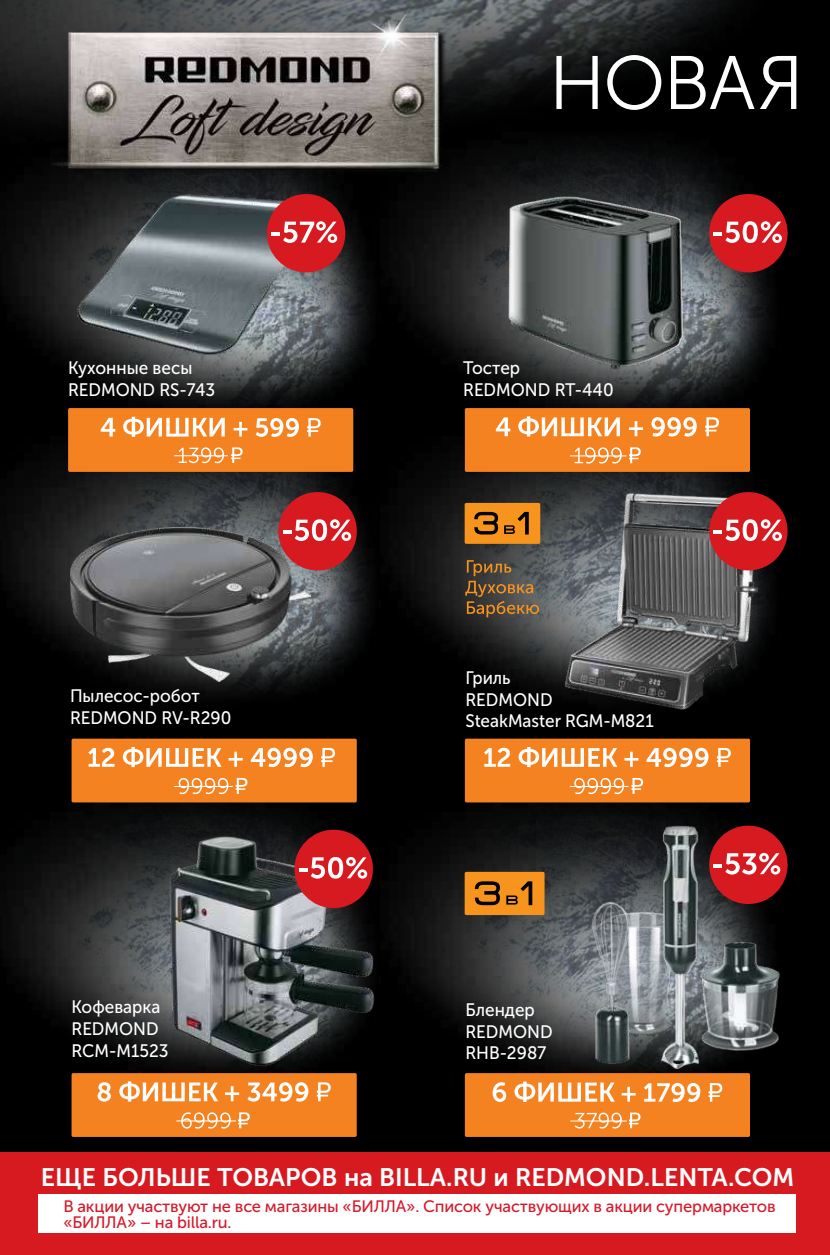
<style>
.page{position:relative;width:830px;height:1255px;background:#fff}
.page>*{position:absolute;margin:0;border:0;box-sizing:border-box;transform-origin:0 0}
.t1{font:25.2px "Museo Sans Cyrl 700";color:#fff}
.t2{font:18px/21.6px "Museo Sans Cyrl 500";color:#fff;scale:.95 1}
.t3{font:16.5px/16.5px "Museo Sans Cyrl 500";letter-spacing:-.01em;color:#d7182a}
</style>
<div class="page">
<div style="left:0;top:0;width:829px;height:1254px;background:#000"></div>
<img style="left:4px;top:777px;width:350px;height:284px">
<img style="left:354px;top:777px;width:396px;height:330px">
<img style="left:4px;top:440px;width:350px;height:254px">
<img style="left:354px;top:445px;width:396px;height:233px">
<img style="left:4px;top:232px;width:350px;height:208px">
<img style="left:354px;top:232px;width:426px;height:213px">
<img style="left:0;top:0;width:797px;height:232px">
<svg style="left:556px;top:56px;width:41px;height:53px"></svg>
<svg style="left:607px;top:55px;width:54px;height:55px"></svg>
<svg style="left:670px;top:56px;width:126px;height:53px"></svg>
<div style="left:464px;top:408px;width:285px;height:64px;background:#f58220;border-radius:2px"></div>
<svg style="left:495px;top:417px;width:15px;height:19px"></svg>
<svg style="left:518px;top:416px;width:101px;height:20px"></svg>
<svg style="left:628px;top:421px;width:14px;height:15px"></svg>
<svg style="left:651px;top:417px;width:45px;height:19px"></svg>
<svg style="left:705px;top:417px;width:13px;height:19px"></svg>
<svg style="left:574px;top:447px;width:47px;height:16px"></svg>
<svg style="left:629px;top:447px;width:11px;height:16px"></svg>
<hr style="left:569px;top:455px;width:57px;height:1px;background:#fff">
<img style="left:495px;top:152px;width:208px;height:257px">
<div style="left:708px;top:194px;width:79px;height:78px;background:#d71920;border-radius:50%"></div>
<svg style="left:713px;top:221px;width:68px;height:22px"></svg>
<div style="left:72px;top:738px;width:284px;height:64px;background:#f58220;border-radius:2px"></div>
<div style="left:278px;top:492px;width:78px;height:78px;background:#d71920;border-radius:50%"></div>
<svg style="left:295px;top:519px;width:56px;height:22px"></svg>
<img style="left:71px;top:528px;width:239px;height:153px">
<div style="left:464px;top:871px;width:80px;height:44px;background:#f7941e;border-radius:2px"></div>
<svg style="left:474px;top:881px;width:26px;height:24px"></svg>
<svg style="left:506px;top:881px;width:26px;height:24px"></svg>
<div style="left:464px;top:1073px;width:285px;height:63px;background:#f58220;border-radius:2px"></div>
<svg style="left:492px;top:1082px;width:14px;height:19px"></svg>
<svg style="left:514px;top:1081px;width:100px;height:20px"></svg>
<svg style="left:621px;top:1086px;width:14px;height:15px"></svg>
<svg style="left:644px;top:1082px;width:56px;height:19px"></svg>
<svg style="left:708px;top:1083px;width:14px;height:18px"></svg>
<svg style="left:574px;top:1112px;width:47px;height:16px"></svg>
<svg style="left:629px;top:1112px;width:11px;height:16px"></svg>
<hr style="left:570px;top:1120px;width:56px;height:1px;background:#fff">
<img style="left:562px;top:822px;width:226px;height:258px">
<div style="left:708px;top:825px;width:79px;height:79px;background:#d71920;border-radius:50%"></div>
<svg style="left:713px;top:852px;width:66px;height:22px"></svg>
<div style="left:464px;top:738px;width:285px;height:64px;background:#f58220;border-radius:2px"></div>
<svg style="left:484px;top:747px;width:26px;height:19px"></svg>
<svg style="left:518px;top:747px;width:99px;height:20px"></svg>
<svg style="left:624px;top:751px;width:14px;height:15px"></svg>
<svg style="left:646px;top:747px;width:62px;height:20px"></svg>
<svg style="left:716px;top:748px;width:14px;height:18px"></svg>
<svg style="left:574px;top:778px;width:50px;height:16px"></svg>
<svg style="left:631px;top:778px;width:11px;height:15px"></svg>
<hr style="left:569px;top:786px;width:59px;height:1px;background:#fff">
<img style="left:519px;top:466px;width:269px;height:279px">
<div style="left:708px;top:492px;width:79px;height:78px;background:#d71920;border-radius:50%"></div>
<svg style="left:713px;top:519px;width:68px;height:22px"></svg>
<div style="left:464px;top:503px;width:76px;height:41px;background:#f7941e;border-radius:2px"></div>
<svg style="left:474px;top:511px;width:24px;height:24px"></svg>
<svg style="left:504px;top:511px;width:25px;height:24px"></svg>
<svg style="left:465px;top:560px;width:74px;height:57px;background:#66553f"></svg>
<div style="left:71px;top:1073px;width:285px;height:63px;background:#f58220;border-radius:2px"></div>
<svg style="left:97px;top:1082px;width:14px;height:19px"></svg>
<svg style="left:119px;top:1081px;width:99px;height:20px"></svg>
<svg style="left:225px;top:1086px;width:14px;height:15px"></svg>
<svg style="left:247px;top:1082px;width:61px;height:19px"></svg>
<svg style="left:316px;top:1082px;width:14px;height:19px"></svg>
<svg style="left:181px;top:1112px;width:50px;height:16px"></svg>
<svg style="left:238px;top:1112px;width:12px;height:16px"></svg>
<hr style="left:176px;top:1120px;width:60px;height:1px;background:#fff">
<img style="left:153px;top:830px;width:228px;height:245px">
<div style="left:294px;top:829px;width:79px;height:79px;background:#d71920;border-radius:50%"></div>
<svg style="left:299px;top:857px;width:68px;height:21px"></svg>
<div style="left:68px;top:408px;width:285px;height:64px;background:#f58220;border-radius:2px"></div>
<svg style="left:101px;top:418px;width:14px;height:18px"></svg>
<svg style="left:123px;top:417px;width:102px;height:20px"></svg>
<svg style="left:233px;top:422px;width:14px;height:14px"></svg>
<svg style="left:255px;top:418px;width:44px;height:19px"></svg>
<svg style="left:307px;top:418px;width:13px;height:18px"></svg>
<svg style="left:178px;top:447px;width:46px;height:16px"></svg>
<svg style="left:231px;top:447px;width:11px;height:16px"></svg>
<hr style="left:174px;top:455px;width:54px;height:1px;background:#fff">
<img style="left:71px;top:214px;width:255px;height:141px">
<div style="left:267px;top:194px;width:78px;height:78px;background:#d71920;border-radius:50%"></div>
<svg style="left:271px;top:221px;width:66px;height:22px"></svg>
<div style="left:0;top:1152px;width:829px;height:102px;background:#d71920"></div>
<img style="left:35px;top:0;width:439px;height:214px">
<div style="left:38px;top:1194px;width:757px;height:38px;background:#fff"></div>
<svg style="left:88px;top:747px;width:26px;height:19px"></svg>
<svg style="left:123px;top:747px;width:98px;height:20px"></svg>
<svg style="left:228px;top:751px;width:15px;height:15px"></svg>
<svg style="left:251px;top:747px;width:61px;height:20px"></svg>
<svg style="left:321px;top:748px;width:14px;height:18px"></svg>
<svg style="left:178px;top:778px;width:50px;height:16px"></svg>
<svg style="left:235px;top:778px;width:12px;height:15px"></svg>
<hr style="left:174px;top:786px;width:58px;height:1px;background:#fff">
<p class="t2" style="left:68px;top:357px;width:156px">Кухонные весы<br>REDMOND RS-743</p>
<p class="t2" style="left:70px;top:685px;width:171px">Пылесос-робот<br>REDMOND RV-R290</p>
<p class="t2" style="left:72px;top:996px;width:104px">Кофеварка<br>REDMOND<br>RCM-M1523</p>
<p class="t2" style="left:463px;top:357px;width:160px">Тостер<br>REDMOND RT-440</p>
<p class="t2" style="left:465px;top:667px;width:200px">Гриль<br>REDMOND<br>SteakMaster RGM-M821</p>
<p class="t2" style="left:465px;top:999px;width:93px">Блендер<br>REDMOND<br>RHB-2987</p>
<h1 class="t1" style="left:41px;top:1163px;width:754px">ЕЩЕ БОЛЬШЕ ТОВАРОВ на BILLA.RU и REDMOND.LENTA.COM</h1>
<p class="t3" style="left:63px;top:1197px;width:713px">В акции участвуют не все магазины «БИЛЛА». Список участвующих в акции супермаркетов «БИЛЛА» – на billa.ru.</p>
</div>
